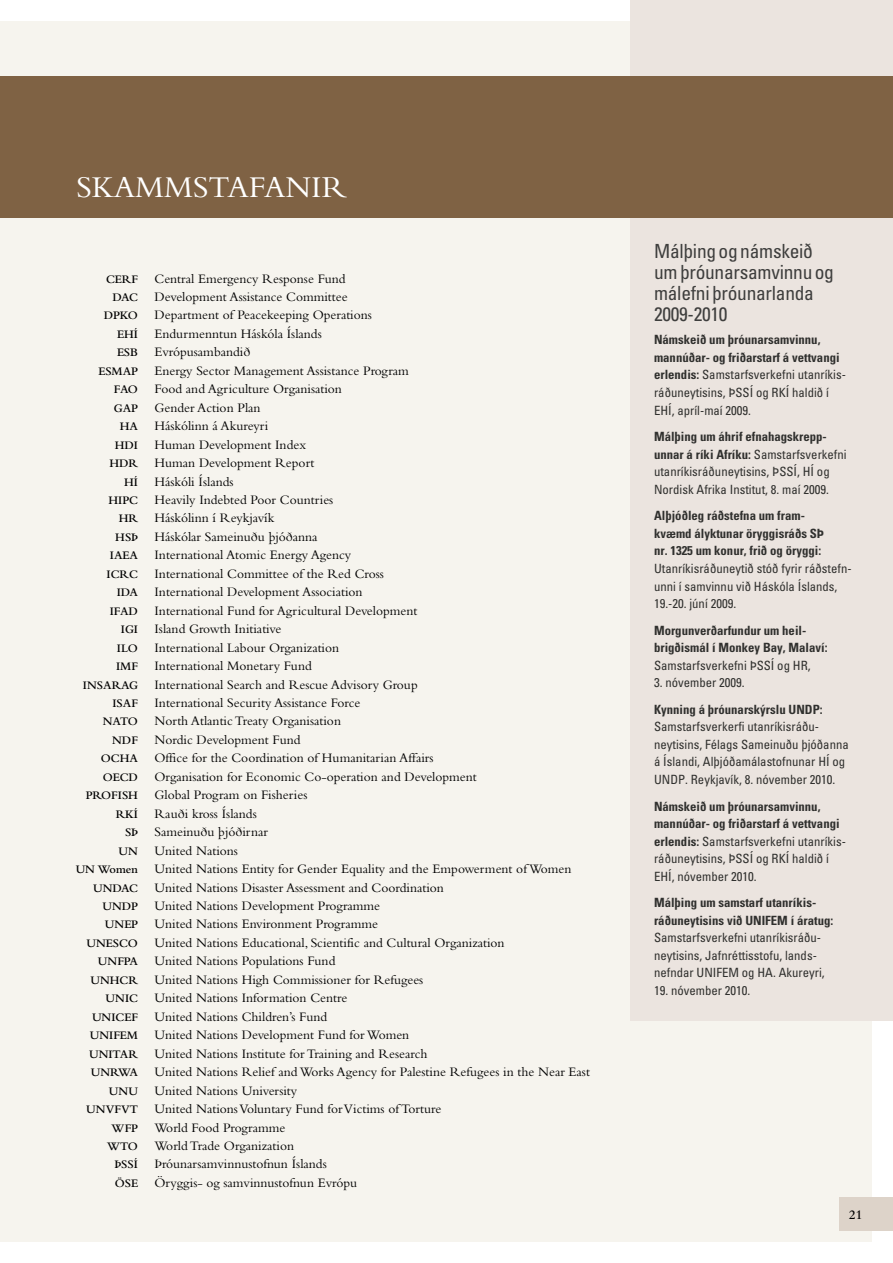
<style>
.page{position:relative;width:893px;height:1263px;background:#fff}
.page>*{position:absolute;margin:0;border:0;box-sizing:border-box;transform-origin:0 0}
.t1{font:31.5px "Bembo Std";color:#fff}
.t2{font:condensed 19.5px/21px "Univers";letter-spacing:-.015em;color:#3e3e3d}
.t3{font:13.5px "Bembo Std";color:#000}
.t4{font:600 13.5px "Bembo Std";color:#000}
.t5{font:condensed 12.75px/17.5px "Univers";color:#30302e}
.t6{font:700 condensed 12.75px/17.5px "Univers";color:#30302e}
.t7{font:600 12px "Bembo Std";color:#000}
.s1{font-weight:600;font-size:12px}
.s2{font-weight:700}
</style>
<div class="page">
<div style="left:0;top:21px;width:872px;height:1221px;background:#f6f4ee"></div>
<div style="left:630px;top:0;width:263px;height:1021px;background:#ebe4df"></div>
<div style="left:0;top:77px;width:893px;height:141px;background:#7f6244"></div>
<div style="left:840px;top:1198px;width:53px;height:33px;background:#ddd3c9"></div>
<h1 class="t1" style="left:77px;top:168px;width:38px">Skammstafani</h1>
<h1 class="t1" style="left:322px;top:168px;width:27px">r</h1>
<p class="t3" style="left:106px;top:270px;width:241px"><span class="s1">CERF</span> Central Emergency Response Fund</p>
<p class="t3" style="left:113px;top:289px;width:237px"><span class="s1">DAC</span> Development Assistance Committee</p>
<p class="t3" style="left:104px;top:307px;width:270px"><span class="s1">DPKO</span> Department of Peacekeeping Operations</p>
<p class="t3" style="left:117px;top:326px;width:206px"><span class="s1">EHÍ</span> Endurmenntun Háskóla Íslands</p>
<p class="t3" style="left:117px;top:344px;width:135px"><span class="s1">ESB</span> Evrópusambandið</p>
<p class="t3" style="left:98px;top:363px;width:312px"><span class="s1">ESMAP</span> Energy Sector Management Assistance Program</p>
<p class="t3" style="left:114px;top:381px;width:230px"><span class="s1">FAO</span> Food and Agriculture Organisation</p>
<p class="t3" style="left:114px;top:400px;width:148px"><span class="s1">GAP</span> Gender Action Plan</p>
<p class="t3" style="left:120px;top:418px;width:150px"><span class="s1">HA</span> Háskólinn á Akureyri</p>
<p class="t3" style="left:115px;top:436px;width:193px"><span class="s1">HDI</span> Human Development Index</p>
<p class="t3" style="left:109px;top:455px;width:207px"><span class="s1">HDR</span> Human Development Report</p>
<p class="t3" style="left:124px;top:473px;width:111px"><span class="s1">HÍ</span> Háskóli Íslands</p>
<p class="t3" style="left:109px;top:492px;width:226px"><span class="s1">HIPC</span> Heavily Indebted Poor Countries</p>
<p class="t3" style="left:119px;top:510px;width:157px"><span class="s1">HR</span> Háskólinn í Reykjavík</p>
<p class="t3" style="left:115px;top:529px;width:204px"><span class="s1">HSÞ</span> Háskólar Sameinuðu þjóðanna</p>
<p class="t3" style="left:110px;top:547px;width:243px"><span class="s1">IAEA</span> International Atomic Energy Agency</p>
<p class="t3" style="left:107px;top:566px;width:279px"><span class="s1">ICRC</span> International Committee of the Red Cross</p>
<p class="t3" style="left:117px;top:584px;width:247px"><span class="s1">IDA</span> International Development Association</p>
<p class="t3" style="left:110px;top:603px;width:309px"><span class="s1">IFAD</span> International Fund for Agricultural Development</p>
<p class="t3" style="left:121px;top:621px;width:162px"><span class="s1">IGI</span> Island Growth Initiative</p>
<p class="t3" style="left:117px;top:639px;width:224px"><span class="s1">ILO</span> International Labour Organization</p>
<p class="t3" style="left:116px;top:658px;width:197px"><span class="s1">IMF</span> International Monetary Fund</p>
<p class="t3" style="left:83px;top:676px;width:336px"><span class="s1">INSARAG</span> International Search and Rescue Advisory Group</p>
<p class="t3" style="left:112px;top:695px;width:250px"><span class="s1">ISAF</span> International Security Assistance Force</p>
<p class="t3" style="left:103px;top:713px;width:240px"><span class="s1">NATO</span> North Atlantic Treaty Organisation</p>
<p class="t3" style="left:112px;top:732px;width:190px"><span class="s1">NDF</span> Nordic Development Fund</p>
<p class="t3" style="left:101px;top:750px;width:334px"><span class="s1">OCHA</span> Office for the Coordination of Humanitarian Affairs</p>
<p class="t3" style="left:103px;top:769px;width:376px"><span class="s1">OECD</span> Organisation for Economic Co-operation and Development</p>
<p class="t3" style="left:86px;top:787px;width:223px"><span class="s1">PROFISH</span> Global Program on Fisheries</p>
<p class="t3" style="left:116px;top:806px;width:143px"><span class="s1">RKÍ</span> Rauði kross Íslands</p>
<p class="t3" style="left:125px;top:824px;width:144px"><span class="s1">SÞ</span> Sameinuðu þjóðirnar</p>
<p class="t3" style="left:119px;top:842px;width:121px"><span class="s1">UN</span> United Nations</p>
<p class="t3" style="left:76px;top:861px;width:497px"><span class="s1">UN Women</span> United Nations Entity for Gender Equality and the Empowerment of Women</p>
<p class="t3" style="left:93px;top:879px;width:352px"><span class="s1">UNDAC</span> United Nations Disaster Assessment and Coordination</p>
<p class="t3" style="left:102px;top:898px;width:279px"><span class="s1">UNDP</span> United Nations Development Programme</p>
<p class="t7" style="left:105px;top:918px;width:28px">UNEP</p>
<p class="t3" style="left:154px;top:916px;width:225px">United Nations Environment Programme</p>
<p class="t3" style="left:86px;top:935px;width:420px"><span class="s1">UNESCO</span> United Nations Educational, Scientific and Cultural Organization</p>
<p class="t3" style="left:98px;top:953px;width:239px"><span class="s1">UNFPA</span> United Nations Populations Fund</p>
<p class="t3" style="left:90px;top:972px;width:334px"><span class="s1">UNHCR</span> United Nations High Commissioner for Refugees</p>
<p class="t3" style="left:106px;top:990px;width:243px"><span class="s1">UNIC</span> United Nations Information Centre</p>
<p class="t3" style="left:92px;top:1009px;width:237px"><span class="s1">UNICEF</span> United Nations Children’s Fund</p>
<p class="t3" style="left:90px;top:1027px;width:321px"><span class="s1">UNIFEM</span> United Nations Development Fund for Women</p>
<p class="t3" style="left:89px;top:1045px;width:340px"><span class="s1">UNITAR</span> United Nations Institute for Training and Research</p>
<p class="t3" style="left:91px;top:1064px;width:501px"><span class="s1">UNRWA</span> United Nations Relief and Works Agency for Palestine Refugees in the Near East</p>
<p class="t3" style="left:109px;top:1082px;width:190px"><span class="s1">UNU</span> United Nations University</p>
<p class="t3" style="left:86px;top:1101px;width:357px"><span class="s1">UNVFVT</span> United Nations Voluntary Fund for Victims of Torture</p>
<p class="t3" style="left:111px;top:1119px;width:176px"><span class="s1">WFP</span> World Food Programme</p>
<p class="t3" style="left:107px;top:1138px;width:189px"><span class="s1">WTO</span> World Trade Organization</p>
<p class="t3" style="left:115px;top:1156px;width:214px"><span class="s1">ÞSSÍ</span> Þróunarsamvinnustofnun Íslands</p>
<p class="t3" style="left:115px;top:1175px;width:244px"><span class="s1">ÖSE</span> Öryggis- og samvinnustofnun Evrópu</p>
<h2 class="t2" style="left:654px;top:240px;width:181px">Málþing og námskeið um þróunarsamvinnu og málefni þróunarlanda<br>2009-2010</h2>
<p class="t5" style="left:654px;top:331px;width:193px"><span class="s2">Námskeið um þróunarsamvinnu, mannúðar- og friðarstarf á vettvangi erlendis:</span> Samstarfsverkefni utanríkis&shy;ráðuneytisins, ÞSSÍ og RKÍ haldið í EHÍ, apríl-maí 2009.</p>
<p class="t5" style="left:654px;top:428px;width:194px"><span class="s2">Málþing um áhrif efnahagskrepp&shy;unnar á ríki Afríku:</span> Samstarfsverkefni utanríkisráðuneytisins, ÞSSÍ, HÍ og Nordisk Afrika Institut, 8. maí 2009.</p>
<p class="t6" style="left:654px;top:507px;width:171px">Alþjóðleg ráðstefna um fram&shy;kvæmd ályktunar öryggisráðs SÞ nr. 1325 um konur, frið og öryggi:</p>
<p class="t5" style="left:654px;top:559px;width:199px">Utanríkisráðuneytið stóð fyrir ráðstefn&shy;unni í samvinnu við Háskóla Íslands,<br>19.-20. júní 2009.</p>
<p class="t6" style="left:654px;top:621px;width:175px">Morgunverðarfundur um heil&shy;brigðismál í Monkey Bay, Malaví:</p>
<p class="t5" style="left:654px;top:656px;width:158px">Samstarfsverkefni ÞSSÍ og HR,</p>
<p class="t5" style="left:654px;top:674px;width:92px">3. nóvember 2009.</p>
<p class="t6" style="left:654px;top:700px;width:144px">Kynning á þróunarskýrslu UND</p>
<p class="t6" style="left:813px;top:700px;width:11px">P:</p>
<p class="t5" style="left:654px;top:718px;width:196px">Samstarfsverkerfi utanríkisráðu&shy;neytisins, Félags Sameinuðu þjóðanna á Íslandi, Alþjóðamálastofnunar HÍ og UNDP. Reykjavík, 8. nóvember 2010.</p>
<p class="t5" style="left:654px;top:797px;width:193px"><span class="s2">Námskeið um þróunarsamvinnu, mannúðar- og friðarstarf á vettvangi erlendis:</span> Samstarfsverkefni utanríkis&shy;ráðuneytisins, ÞSSÍ og RKÍ haldið í EHÍ, nóvember 2010.</p>
<p class="t6" style="left:654px;top:894px;width:164px">Málþing um samstarf utanríkis&shy;ráðuneytisins við UNIFEM</p>
<p class="t6" style="left:791px;top:911px;width:44px">í áratug:</p>
<p class="t5" style="left:654px;top:929px;width:172px">Samstarfsverkefni utanríkisráðu&shy;neytisins, Jafnréttisstofu, lands&shy;nefndar UNIFEM og HA. Akureyri,</p>
<p class="t5" style="left:654px;top:981px;width:98px">19. nóvember 2010.</p>
<p class="t4" style="left:849px;top:1207px;width:15px">21</p>
</div>
